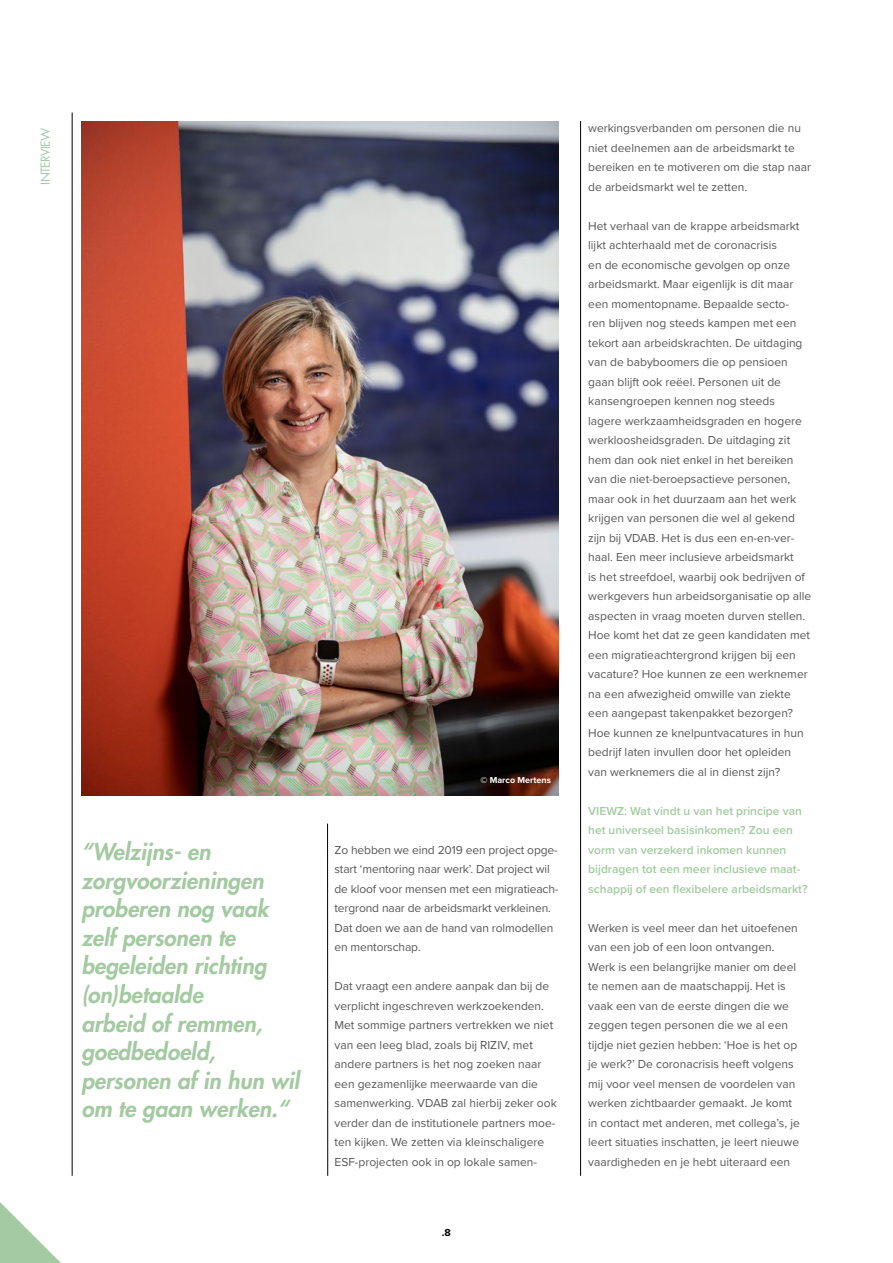
<style>
.page{position:relative;width:893px;height:1263px;background:#fff}
.page>*{position:absolute;margin:0;border:0;box-sizing:border-box;transform-origin:0 0}
.t1{font:italic 800 22.5px/28.5px "Futura Std";color:#a3caa1}
.t2{font:12px/19.5px "Proxima Nova";color:#565656}
.t3{font:600 12px/19.5px "Proxima Nova";color:#a3caa1}
.t4{font:12px "Futura Std";letter-spacing:-.04em;color:#a3caa1}
.t5{font:700 10.5px "Proxima Nova";color:#000}
.t6{font:700 9px "Proxima Nova";color:#fff}
</style>
<div class="page">
<svg style="left:0;top:1202px;width:61px;height:61px"></svg>
<hr style="left:72px;top:113px;width:1px;height:1063px;background:#000">
<hr style="left:327px;top:823px;width:1px;height:353px;background:#000">
<hr style="left:580px;top:121px;width:1px;height:1055px;background:#000">
<img style="left:81px;top:121px;width:478px;height:674px">
<p class="t4" style="left:38px;top:185px;width:59px;rotate:-90deg">INTERVIEW</p>
<h1 class="t1" style="left:81px;top:838px;width:219px">“Welzijns- en zorgvoorzieningen proberen nog vaak zelf personen te begeleiden richting (on)betaalde<br>arbeid of remmen, goedbedoeld, personen af in hun wil om te gaan werken.“</h1>
<p class="t6" style="left:480px;top:773px;width:72px">© Marco Mertens</p>
<p class="t2" style="left:334px;top:839px;width:225px">Zo hebben we eind 2019 een project opge&shy;start ‘mentoring naar werk’. Dat project wil de kloof voor mensen met een migratieach&shy;tergrond naar de arbeidsmarkt verkleinen.<br>Dat doen we aan de hand van rolmodellen en mentorschap.</p>
<p class="t2" style="left:334px;top:976px;width:224px">Dat vraagt een andere aanpak dan bij de verplicht ingeschreven werkzoekenden.<br>Met sommige partners vertrekken we niet van een leeg blad, zoals bij RIZIV, met andere partners is het nog zoeken naar een gezamenlijke meerwaarde van die samenwerking. VDAB zal hierbij zeker ook verder dan de institutionele partners moe&shy;ten kijken. We zetten via kleinschaligere ESF-projecten ook in op lokale samen-</p>
<p class="t5" style="left:442px;top:1225px;width:11px">.8</p>
<p class="t2" style="left:588px;top:118px;width:224px">werkingsverbanden om personen die nu niet deelnemen aan de arbeidsmarkt te bereiken en te motiveren om die stap naar de arbeidsmarkt wel te zetten.</p>
<p class="t2" style="left:588px;top:215px;width:225px">Het verhaal van de krappe arbeidsmarkt lijkt achterhaald met de coronacrisis<br>en de economische gevolgen op onze arbeidsmarkt. Maar eigenlijk is dit maar een momentopname. Bepaalde secto-<br>ren blijven nog steeds kampen met een tekort aan arbeidskrachten. De uitdaging van de babyboomers die op pensioen gaan blijft ook reëel. Personen uit de kansengroepen kennen nog steeds lagere werkzaamheidsgraden en hogere werkloosheidsgraden. De uitdaging zit hem dan ook niet enkel in het bereiken van die niet-beroepsactieve personen, maar ook in het duurzaam aan het werk krijgen van personen die wel al gekend zijn bij VDAB. Het is dus een en-en-ver&shy;haal. Een meer inclusieve arbeidsmarkt<br>is het streefdoel, waarbij ook bedrijven of werkgevers hun arbeidsorganisatie op alle aspecten in vraag moeten durven stellen.<br>Hoe komt het dat ze geen kandidaten met een migratieachtergrond krijgen bij een vacature? Hoe kunnen ze een werknemer na een afwezigheid omwille van ziekte een aangepast takenpakket bezorgen?<br>Hoe kunnen ze knelpuntvacatures in hun bedrijf laten invullen door het opleiden van werknemers die al in dienst zijn?</p>
<p class="t3" style="left:588px;top:800px;width:221px">VIEWZ: Wat vindt u van het principe van het universeel basisinkomen? Zou een vorm van verzekerd inkomen kunnen bijdragen tot een meer inclusieve maat&shy;schappij of een flexibelere arbeidsmarkt?</p>
<p class="t2" style="left:588px;top:917px;width:213px">Werken is veel meer dan het uitoefenen van een job of een loon ontvangen.<br>Werk is een belangrijke manier om deel te nemen aan de maatschappij. Het is vaak een van de eerste dingen die we zeggen tegen personen die we al een tijdje niet gezien hebben: ‘Hoe is het op je werk?’ De coronacrisis heeft volgens mij voor veel mensen de voordelen van werken zichtbaarder gemaakt. Je komt in contact met anderen, met collega’s, je leert situaties inschatten, je leert nieuwe vaardigheden en je hebt uiteraard een</p>
</div>
